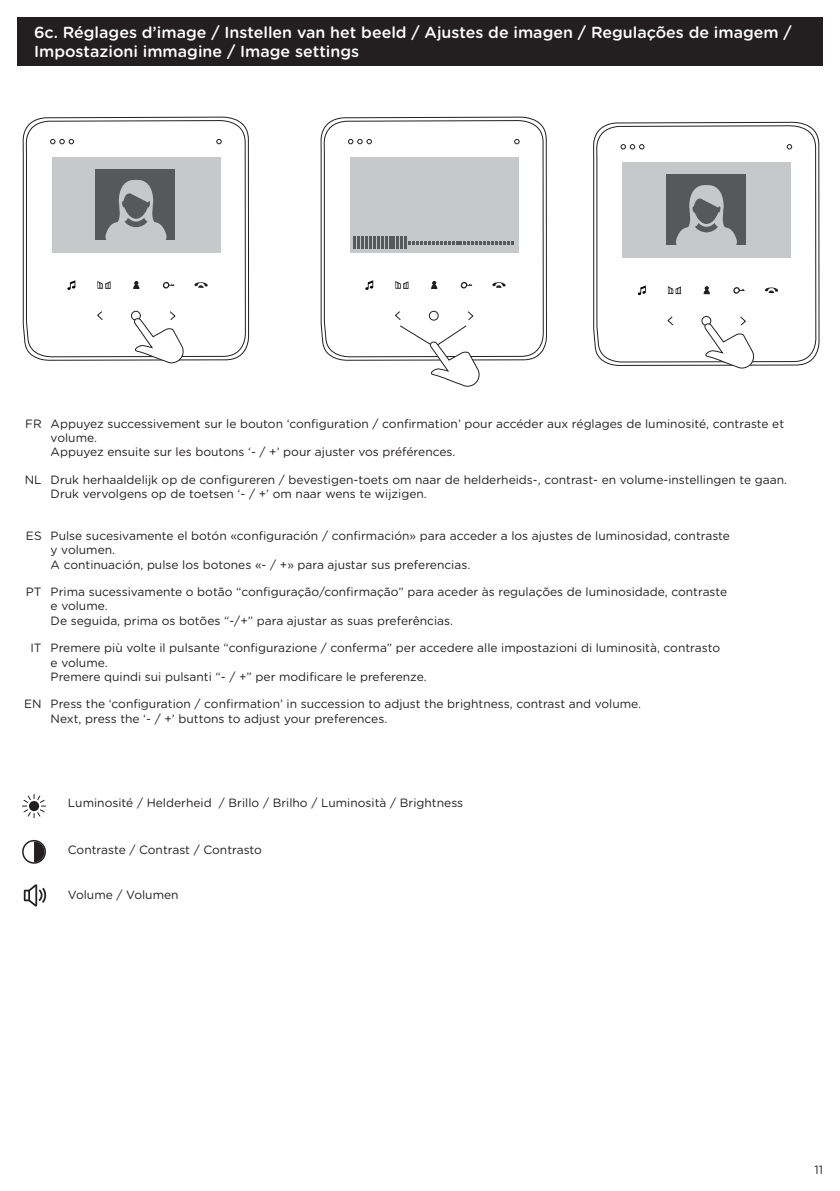
<style>
.page{position:relative;width:840px;height:1191px;background:#fff}
.page>*{position:absolute;margin:0;border:0;box-sizing:border-box;transform-origin:0 0}
.t1{font:44.4px "Myriad Pro";color:#231f20}
.t2{font:500 16px/19.2px "Gotham Rounded";color:#fff}
.t3{font:12px/14.4px "Gotham Rounded";color:#231f20}
</style>
<div class="page">
<div style="left:17px;top:17px;width:805px;height:48px;background:#231f20"></div>
<svg style="left:22px;top:794px;width:24px;height:23px"></svg>
<svg style="left:33px;top:839px;width:13px;height:25px"></svg>
<div style="left:22px;top:840px;width:24px;height:23px;border:1px solid #231f20;border-radius:50%"></div>
<svg style="left:24px;top:884px;width:22px;height:22px"></svg>
<svg style="left:22px;top:116px;width:227px;height:245px"></svg>
<svg style="left:24px;top:118px;width:222px;height:239px"></svg>
<svg style="left:50px;top:139px;width:24px;height:5px"></svg>
<svg style="left:216px;top:139px;width:5px;height:5px"></svg>
<div style="left:52px;top:157px;width:168px;height:95px;background:#c7c8ca"></div>
<svg style="left:97px;top:311px;width:6px;height:10px"></svg>
<div style="left:131px;top:311px;width:10px;height:9px;border:1px solid #231f20;border-radius:50%"></div>
<svg style="left:67px;top:280px;width:8px;height:10px"></svg>
<div style="left:96px;top:169px;width:79px;height:70px;background:#57585a"></div>
<svg style="left:105px;top:179px;width:62px;height:60px"></svg>
<svg style="left:133px;top:311px;width:51px;height:52px"></svg>
<svg style="left:320px;top:116px;width:227px;height:245px"></svg>
<svg style="left:322px;top:118px;width:222px;height:239px"></svg>
<svg style="left:348px;top:139px;width:23px;height:5px"></svg>
<svg style="left:514px;top:139px;width:5px;height:5px"></svg>
<div style="left:349px;top:157px;width:169px;height:95px;background:#c7c8ca"></div>
<svg style="left:365px;top:280px;width:8px;height:10px"></svg>
<svg style="left:394px;top:311px;width:86px;height:75px"></svg>
<svg style="left:353px;top:236px;width:160px;height:13px"></svg>
<svg style="left:593px;top:121px;width:226px;height:245px"></svg>
<svg style="left:594px;top:123px;width:222px;height:240px"></svg>
<svg style="left:620px;top:144px;width:24px;height:5px"></svg>
<svg style="left:786px;top:144px;width:5px;height:5px"></svg>
<div style="left:621px;top:163px;width:169px;height:95px;background:#c7c8ca"></div>
<svg style="left:666px;top:316px;width:7px;height:10px"></svg>
<div style="left:701px;top:316px;width:9px;height:10px;border:1px solid #231f20;border-radius:50%"></div>
<svg style="left:637px;top:285px;width:8px;height:10px"></svg>
<div style="left:665px;top:174px;width:79px;height:70px;background:#57585a"></div>
<svg style="left:676px;top:185px;width:60px;height:59px"></svg>
<svg style="left:703px;top:316px;width:51px;height:52px"></svg>
<h2 class="t2" style="left:34px;top:22px;width:759px">6c. Réglages d’image / Instellen van het beeld / Ajustes de imagen / Regulações de imagem /<br>Impostazioni immagine / Image settings</h2>
<p class="t3" style="left:25px;top:416px;width:18px">FR</p>
<p class="t3" style="left:25px;top:472px;width:18px">NL</p>
<p class="t3" style="left:51px;top:415px;width:734px">Appuyez successivement sur le bouton ‘configuration / confirmation’ pour accéder aux réglages de luminosité, contraste et volume.<br>Appuyez ensuite sur les boutons ‘- / +’ pour ajuster vos préférences.</p>
<h1 class="t1" style="left:257px;top:428px;width:20px">*</h1>
<p class="t3" style="left:51px;top:472px;width:737px">Druk herhaaldelijk op de configureren / bevestigen-toets om naar de helderheids-, contrast- en volume-instellingen te gaan.<br>Druk vervolgens op de toetsen ‘- / +’ om naar wens te wijzigen.</p>
<p class="t3" style="left:26px;top:528px;width:17px">ES</p>
<p class="t3" style="left:26px;top:584px;width:17px">PT</p>
<p class="t3" style="left:30px;top:640px;width:13px">IT</p>
<p class="t3" style="left:24px;top:696px;width:19px">EN</p>
<p class="t3" style="left:51px;top:528px;width:680px">Pulse sucesivamente el botón «configuración / confirmación» para acceder a los ajustes de luminosidad, contraste y volumen.<br>A continuación, pulse los botones «- / +» para ajustar sus preferencias.</p>
<p class="t3" style="left:51px;top:584px;width:677px">Prima sucessivamente o botão “configuração/confirmação” para aceder às regulações de luminosidade, contraste e volume.<br>De seguida, prima os botões “-/+” para ajustar as suas preferências.</p>
<p class="t3" style="left:51px;top:640px;width:670px">Premere più volte il pulsante “configurazione / conferma” per accedere alle impostazioni di luminosità, contrasto e volume.<br>Premere quindi sui pulsanti “- / +” per modificare le preferenze.</p>
<p class="t3" style="left:51px;top:696px;width:591px">Press the ‘configuration / confirmation’ in succession to adjust the brightness, contrast and volume.<br>Next, press the ‘- / +’ buttons to adjust your preferences.</p>
<p class="t3" style="left:68px;top:794px;width:396px">Luminosité / Helderheid / Brillo / Brilho / Luminosità / Brightness</p>
<p class="t3" style="left:68px;top:841px;width:195px">Contraste / Contrast / Contrasto</p>
<p class="t3" style="left:68px;top:887px;width:112px">Volume / Volumen</p>
<p class="t3" style="left:813px;top:1162px;width:10px">11</p>
</div>
